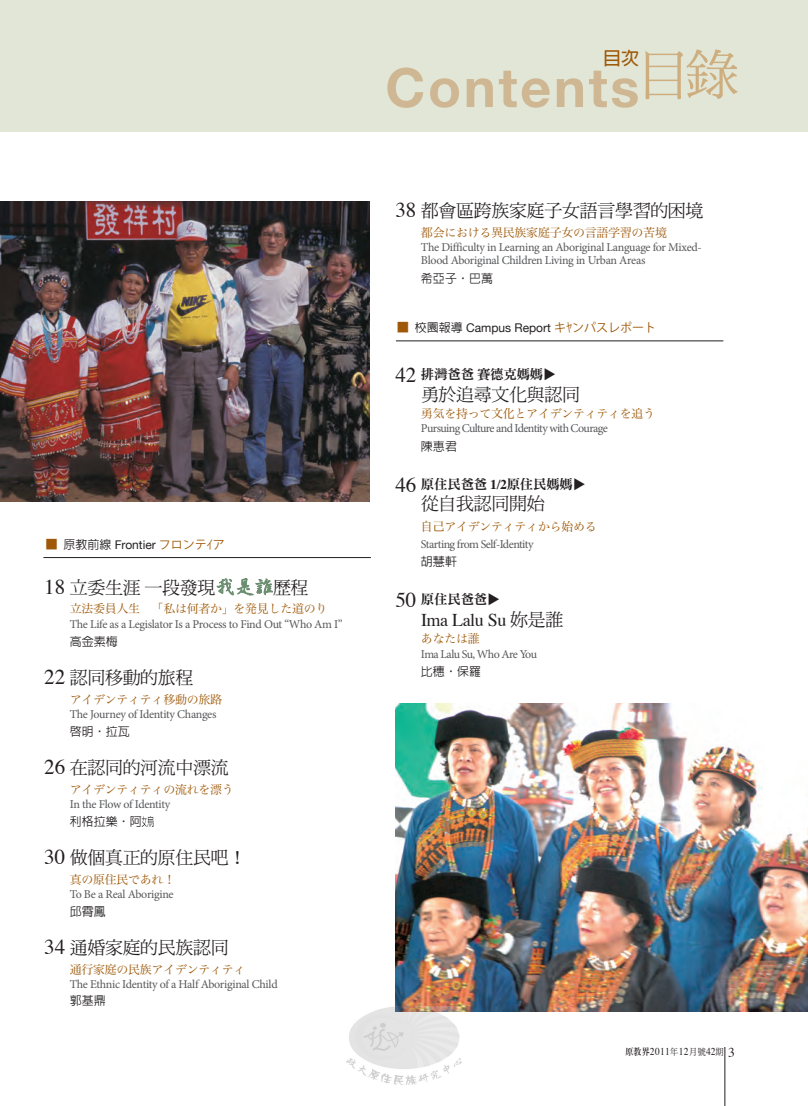
<style>
.page{position:relative;width:808px;height:1106px;background:#fff}
.page>*{position:absolute;margin:0;border:0;box-sizing:border-box;transform-origin:0 0}
.t1{font:700 54px "Helvetica Neue";letter-spacing:.05em;color:#ceb792}
.t2{font:18px "DF Ming Std W5";letter-spacing:-.02em;color:#231f20}
.t3{font:18px "Times";letter-spacing:-.02em;color:#231f20}
.t4{font:700 18px "AR Hei B5";color:#9e5807}
.t5{font:13.5px "DF Ming Std W9";letter-spacing:-.02em;color:#231f20}
.t6{font:12px/13.5px "Minion Pro";letter-spacing:-.03em;color:#57585a}
.t7{font:12px "Hira Min Pro W3";letter-spacing:-.025em;color:#9e5807}
.t8{font:12px "Minion Pro";letter-spacing:-.055em;color:#57585a}
.t9{font:12px "Helvetica Neue";color:#231f20}
.t10{font:500 12px "AR Hei B5";color:#231f20}
.t11{font:10.5px "Times";letter-spacing:.05em;color:#231f20;scale:.9 1}
.s1{font-family:"Li Gothic Med";font-size:15px;color:#9e5807}
.s2{font-family:"AR Hei B5";font-weight:500}
.s3{font-family:"Koz Go Pro";color:#9e5807}
.s4{font-family:"Times";font-size:21px}
.s5{font-family:"AR Xing Shu B5";font-weight:500;font-size:18.9px;color:#6c8e71}
.s6{font-family:"Times";font-weight:700}
.s7{font-family:"DF Ming Std W5"}
.s8{font-family:"AR Ming B5";font-weight:800;font-size:9px}
.s9{font-family:"DF Ming Std W5";font-size:9px}
.s10{font-size:13.5px}
</style>
<div class="page">
<svg style="left:217px;top:578px;width:56px;height:18px"></svg>
<svg style="left:142px;top:816px;width:12px;height:11px"></svg>
<hr style="left:725px;top:1047px;width:1px;height:59px;background:#231f20">
<div style="left:0;top:0;width:808px;height:132px;background:#e1e6d7"></div>
<hr style="left:43px;top:557px;width:328px;height:1px;background:#231f20">
<hr style="left:396px;top:340px;width:327px;height:1px;background:#231f20">
<img style="left:0;top:201px;width:370px;height:300px">
<img style="left:395px;top:703px;width:413px;height:309px">
<img style="left:347px;top:1006px;width:114px;height:78px">
<p class="t9" style="left:44px;top:537px;width:182px"><span class="s1">■</span> <span class="s2">原教前線</span> Frontier <span class="s3">フロンテｲア</span></p>
<h2 class="t2" style="left:44px;top:577px;width:266px"><span class="s4">18</span> 立委生涯一段發現<span class="s5">我是誰</span>歷程</h2>
<p class="t7" style="left:70px;top:598px;width:259px">立法委員人生　「私は何者か」を発見した道のり</p>
<p class="t6" style="left:70px;top:617px;width:274px">The Life as a Legislator Is a Process to Find Out “Who Am I”</p>
<p class="t10" style="left:70px;top:635px;width:49px">高金素梅</p>
<h2 class="t2" style="left:44px;top:667px;width:151px"><span class="s4">22</span> 認同移動的旅程</h2>
<p class="t7" style="left:70px;top:688px;width:154px">アイデンティティ移動の旅路</p>
<p class="t6" style="left:70px;top:707px;width:148px">The Journey of Identity Changes</p>
<p class="t10" style="left:70px;top:725px;width:61px">啟明‧拉瓦</p>
<h2 class="t2" style="left:44px;top:757px;width:186px"><span class="s4">26</span> 在認同的河流中漂流</h2>
<p class="t7" style="left:70px;top:778px;width:166px">アイデンティティの流れを漂う</p>
<p class="t6" style="left:70px;top:797px;width:102px">In the Flow of Identity</p>
<p class="t10" style="left:70px;top:815px;width:73px">利格拉樂‧阿</p>
<h2 class="t2" style="left:44px;top:847px;width:204px"><span class="s4">30</span> 做個真正的原住民吧！</h2>
<p class="t7" style="left:70px;top:868px;width:107px">真の原住民であれ！</p>
<p class="t6" style="left:70px;top:887px;width:105px">To Be a Real Aborigine</p>
<p class="t10" style="left:70px;top:905px;width:37px">邱霄鳳</p>
<h2 class="t2" style="left:44px;top:937px;width:186px"><span class="s4">34</span> 通婚家庭的民族認同</h2>
<p class="t7" style="left:70px;top:958px;width:177px">通行家庭の民族アイデンティティ</p>
<p class="t6" style="left:70px;top:977px;width:209px">The Ethnic Identity of a Half Aboriginal Child</p>
<p class="t10" style="left:70px;top:994px;width:37px">郭基鼎</p>
<h1 class="t1" style="left:385px;top:54px;width:355px">Contents<sup>目錄</sup></h1>
<h2 class="t4" style="left:603px;top:49px;width:37px">目次</h2>
<h2 class="t2" style="left:395px;top:201px;width:310px"><span class="s4">38</span> 都會區跨族家庭子女語言學習的困境</h2>
<p class="t7" style="left:421px;top:222px;width:248px">都会における異民族家庭子女の言語学習の苦境</p>
<p class="t6" style="left:421px;top:240px;width:282px">The Difficulty in Learning an Aboriginal Language for Mixed-<br>Blood Aboriginal Children Living in Urban Areas</p>
<p class="t10" style="left:421px;top:272px;width:73px">希亞子‧巴萬</p>
<p class="t9" style="left:395px;top:320px;width:262px"><span class="s1">■</span> <span class="s2">校園報導</span> Campus Report <span class="s3">キﾔンパスレポート</span></p>
<p class="t5" style="left:395px;top:367px;width:149px"><span class="s4">42</span> 排灣爸爸賽德克媽媽</p>
<p class="t5" style="left:543px;top:381px;width:15px;rotate:-90deg">▼</p>
<h2 class="t2" style="left:421px;top:384px;width:161px">勇於追尋文化與認同</h2>
<p class="t7" style="left:421px;top:403px;width:236px">勇気を持って文化とアイデンティティを追う</p>
<p class="t8" style="left:421px;top:420px;width:188px">Pursuing Culture and Identity with Courage</p>
<p class="t10" style="left:421px;top:440px;width:37px">陳惠君</p>
<p class="t5" style="left:395px;top:476px;width:179px"><span class="s4">46</span> 原住民爸爸 <span class="s6">1/2</span>原住民媽媽</p>
<p class="t5" style="left:572px;top:490px;width:15px;rotate:-90deg">▼</p>
<h2 class="t2" style="left:421px;top:494px;width:143px">從自我認同開始　</h2>
<p class="t7" style="left:421px;top:516px;width:177px">自己アイデンティティから始める</p>
<p class="t6" style="left:421px;top:537px;width:114px">Starting from Self-Identity</p>
<p class="t10" style="left:421px;top:556px;width:37px">胡慧軒</p>
<p class="t5" style="left:395px;top:592px;width:93px"><span class="s4">50</span> 原住民爸爸</p>
<p class="t5" style="left:487px;top:606px;width:15px;rotate:-90deg">▼</p>
<h2 class="t3" style="left:421px;top:602px;width:144px">Ima Lalu Su <span class="s7">妳是誰</span></h2>
<p class="t7" style="left:421px;top:628px;width:60px">あなたは誰</p>
<p class="t8" style="left:421px;top:645px;width:118px">Ima Lalu Su, Who Are You</p>
<p class="t10" style="left:421px;top:665px;width:61px">比穗‧保羅</p>
<p class="t11" style="left:625px;top:1041px;width:123px"><span class="s8">原教界</span>2011<span class="s9">年</span>12<span class="s9">月號</span>42<span class="s9">期</span> <span class="s10">3</span></p>
</div>
